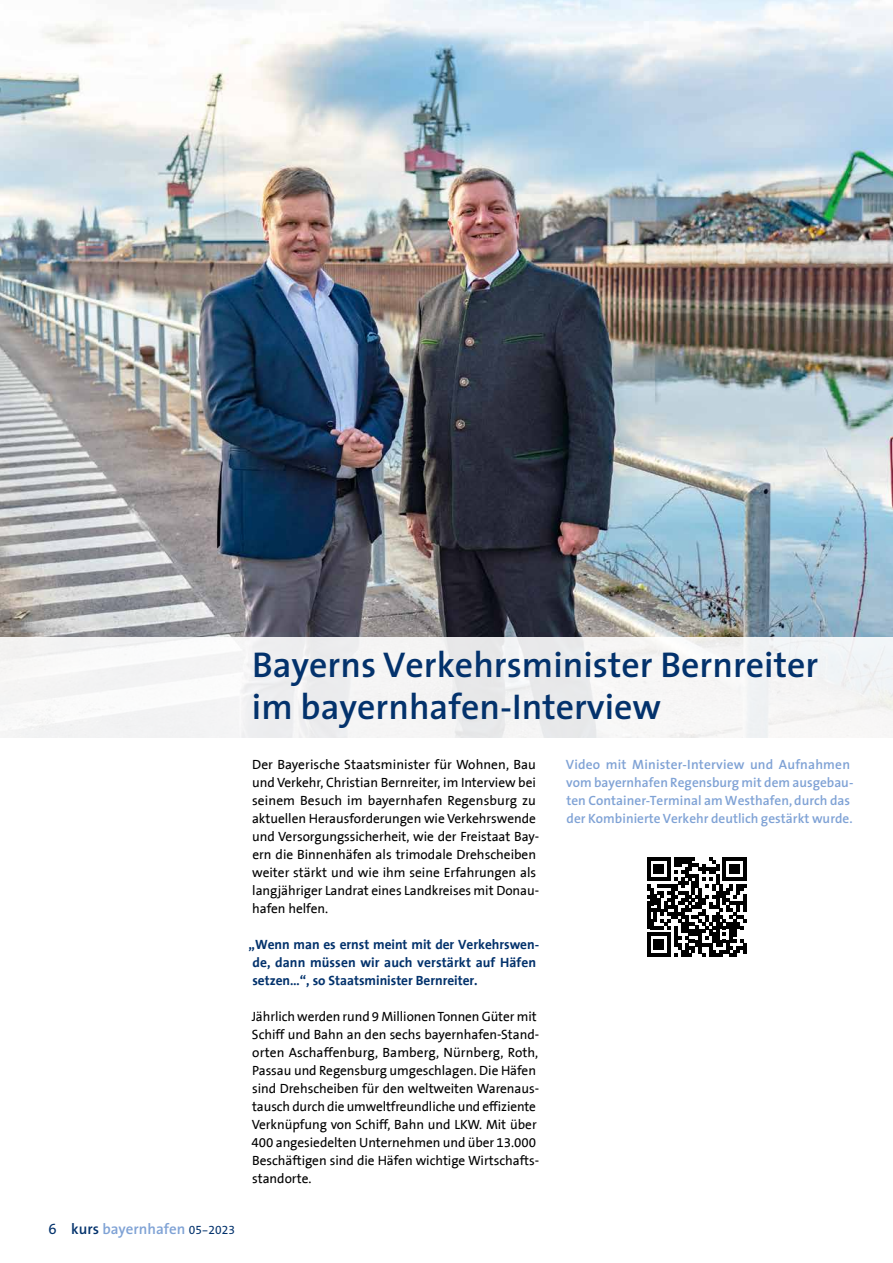
<style>
.page{position:relative;width:893px;height:1263px;background:#fff}
.page>*{position:absolute;margin:0;border:0;box-sizing:border-box;transform-origin:0 0}
.t1{font:600 36px/42px "The Sans";color:#03326c}
.t2{font:600 15px "The Sans";color:#7fa2d5}
.t3{font:13.5px/18px "The Sans B5 Plain";letter-spacing:-.005em;color:#000}
.t4{font:600 13.5px/18px "The Sans";color:#7fa2d5}
.t5{font:700 13.5px/18px "The Sans";letter-spacing:-.005em;color:#03326c}
.s1{font-family:"The Sans Regular Expert";font-weight:400;color:#03326c}
.s2{color:#03326c}
.s3{font-family:"The Sans Regular Expert";font-weight:400;font-size:12px;color:#03326c}
</style>
<div class="page">
<img style="left:0;top:0;width:893px;height:638px">
<div style="left:0;top:638px;width:893px;height:109px;background:#f4f4f4"></div>
<svg style="left:647px;top:857px;width:100px;height:100px"></svg>
<hr style="left:743px;top:943px;width:4px;height:10px;background:#000">
<h1 class="t1" style="left:252px;top:643px;width:568px">Bayerns Verkehrsminister Bernreiter im bayernhafen-Interview</h1>
<p class="t3" style="left:252px;top:756px;width:289px">Der Bayerische Staatsminister für Wohnen, Bau und Verkehr, Christian Bernreiter, im Interview bei seinem Besuch im bayernhafen Regensburg zu aktuellen Herausforderungen wie Verkehrswende und Versorgungssicherheit, wie der Freistaat Bay&shy;ern die Binnenhäfen als trimodale Drehscheiben weiter stärkt und wie ihm seine Erfahrungen als langjähriger Landrat eines Landkreises mit Donau&shy;hafen helfen.</p>
<p class="t5" style="left:249px;top:935px;width:292px">„Wenn man es ernst meint mit der Verkehrswen&shy;de, dann müssen wir auch verstärkt auf Häfen setzen…“, so Staatsminister Bernreiter.</p>
<p class="t3" style="left:252px;top:1008px;width:289px">Jährlich werden rund 9 Millionen Tonnen Güter mit Schiff und Bahn an den sechs bayernhafen-Stand&shy;orten Aschaffenburg, Bamberg, Nürnberg, Roth, Passau und Regensburg umgeschlagen. Die Häfen sind Drehscheiben für den weltweiten Warenaus&shy;tausch durch die umweltfreundliche und effiziente Verknüpfung von Schiff, Bahn und LKW. Mit über 400 angesiedelten Unternehmen und über 13.000<br>Beschäftigen sind die Häfen wichtige Wirtschafts&shy;standorte.</p>
<p class="t4" style="left:566px;top:755px;width:289px">Video mit Minister-Interview und Aufnahmen vom bayernhafen Regensburg mit dem ausgebau&shy;ten Container-Terminal am Westhafen, durch das der Kombinierte Verkehr deutlich gestärkt wurde.</p>
<p class="t2" style="left:48px;top:1216px;width:188px"><span class="s1">6</span> <span class="s2">kurs</span> bayernhafen <span class="s3">05-2023</span></p>
</div>
